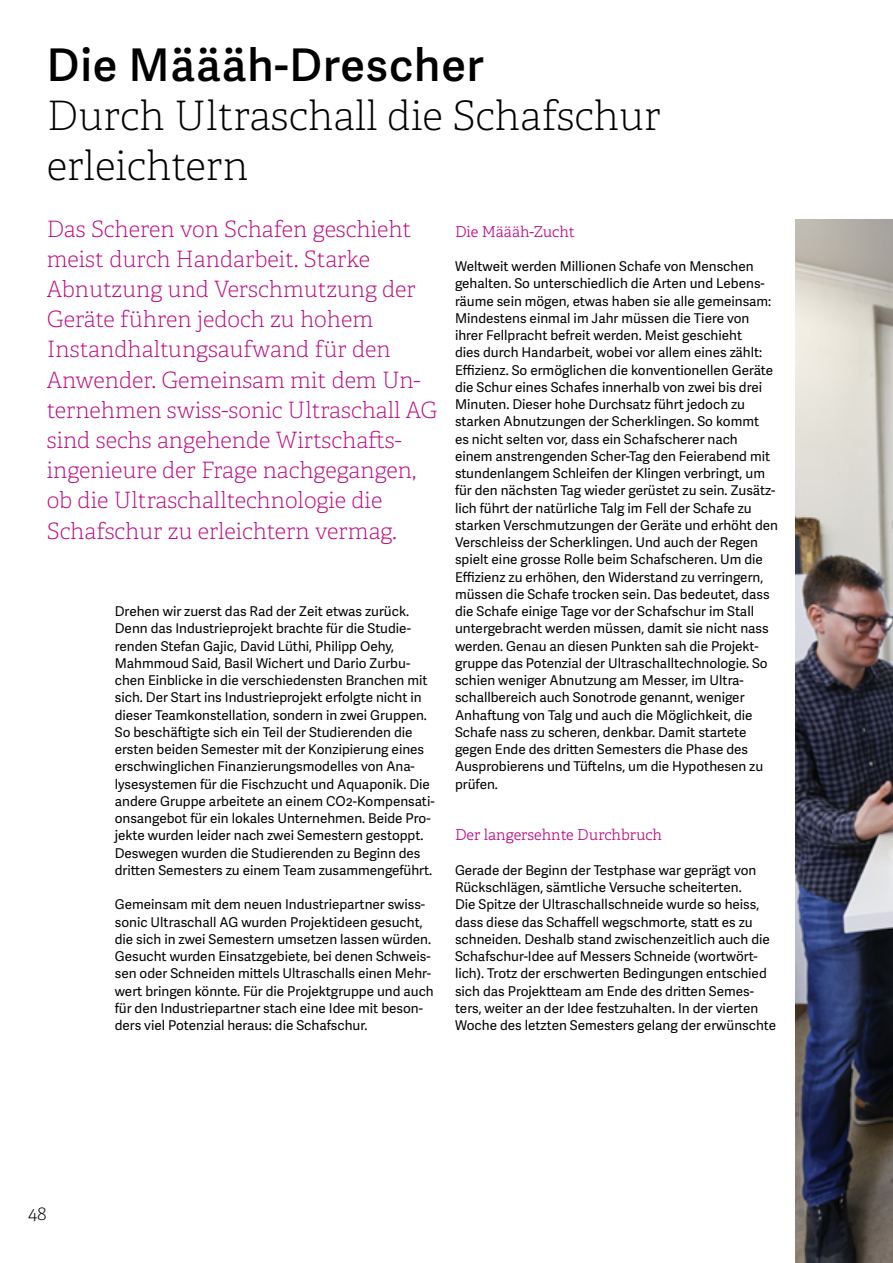
<style>
.page{position:relative;width:893px;height:1263px;background:#fff}
.page>*{position:absolute;margin:0;border:0;box-sizing:border-box;transform-origin:0 0}
.t1{font:600 45px "Adelle Sans";letter-spacing:.02em;color:#000}
.t2{font:100 40.5px/49.5px "Adelle";color:#000}
.t3{font:100 22.5px/30.2px "Adelle";color:#be097f}
.t4{font:100 19.5px "Adelle";color:#000}
.t5{font:300 15px "Adelle";color:#be097f}
.t6{font:13.5px/17.2px "Adelle Sans";color:#000}
</style>
<div class="page">
<img style="left:795px;top:219px;width:98px;height:1044px">
<h1 class="t1" style="left:47px;top:39px;width:439px">Die Määäh-Drescher</h1>
<h2 class="t2" style="left:47px;top:92px;width:616px">Durch Ultraschall die Schafschur erleichtern</h2>
<p class="t3" style="left:47px;top:214px;width:392px">Das Scheren von Schafen geschieht meist durch Handarbeit. Starke Abnutzung und Verschmutzung der Geräte führen jedoch zu hohem Instandhaltungsaufwand für den Anwender. Gemeinsam mit dem Un&shy;ternehmen swiss-sonic Ultraschall AG sind sechs angehende Wirtschafts&shy;ingenieure der Frage nachgegangen, ob die Ultraschalltechnologie die Schafschur zu erleichtern vermag.</p>
<p class="t6" style="left:115px;top:603px;width:321px">Drehen wir zuerst das Rad der Zeit etwas zurück.<br>Denn das Industrieprojekt brachte für die Studie&shy;renden Stefan Gajic, David Lüthi, Philipp Oehy, Mahmmoud Said, Basil Wichert und Dario Zurbu&shy;chen Einblicke in die verschiedensten Branchen mit sich. Der Start ins Industrieprojekt erfolgte nicht in dieser Teamkonstellation, sondern in zwei Gruppen.<br>So beschäftigte sich ein Teil der Studierenden die ersten beiden Semester mit der Konzipierung eines erschwinglichen Finanzierungsmodelles von Ana&shy;lysesystemen für die Fischzucht und Aquaponik. Die andere Gruppe arbeitete an einem CO2-Kompensati&shy;onsangebot für ein lokales Unternehmen. Beide Pro&shy;jekte wurden leider nach zwei Semestern gestoppt.<br>Deswegen wurden die Studierenden zu Beginn des dritten Semesters zu einem Team zusammengeführt.</p>
<p class="t6" style="left:115px;top:896px;width:320px">Gemeinsam mit dem neuen Industriepartner swiss&shy;sonic Ultraschall AG wurden Projektideen gesucht, die sich in zwei Semestern umsetzen lassen würden.<br>Gesucht wurden Einsatzgebiete, bei denen Schweis&shy;sen oder Schneiden mittels Ultraschalls einen Mehr&shy;wert bringen könnte. Für die Projektgruppe und auch für den Industriepartner stach eine Idee mit beson&shy;ders viel Potenzial heraus: die Schafschur.</p>
<p class="t5" style="left:455px;top:222px;width:121px">Die Määäh-Zucht</p>
<p class="t6" style="left:455px;top:258px;width:325px">Weltweit werden Millionen Schafe von Menschen gehalten. So unterschiedlich die Arten und Lebens&shy;räume sein mögen, etwas haben sie alle gemeinsam:<br>Mindestens einmal im Jahr müssen die Tiere von ihrer Fellpracht befreit werden. Meist geschieht<br>dies durch Handarbeit, wobei vor allem eines zählt:<br>Effizienz. So ermöglichen die konventionellen Geräte die Schur eines Schafes innerhalb von zwei bis drei Minuten. Dieser hohe Durchsatz führt jedoch zu starken Abnutzungen der Scherklingen. So kommt<br>es nicht selten vor, dass ein Schafscherer nach einem anstrengenden Scher-Tag den Feierabend mit stundenlangem Schleifen der Klingen verbringt, um für den nächsten Tag wieder gerüstet zu sein. Zusätz&shy;lich führt der natürliche Talg im Fell der Schafe zu starken Verschmutzungen der Geräte und erhöht den Verschleiss der Scherklingen. Und auch der Regen spielt eine grosse Rolle beim Schafscheren. Um die Effizienz zu erhöhen, den Widerstand zu verringern, müssen die Schafe trocken sein. Das bedeutet, dass die Schafe einige Tage vor der Schafschur im Stall untergebracht werden müssen, damit sie nicht nass werden. Genau an diesen Punkten sah die Projekt&shy;gruppe das Potenzial der Ultraschalltechnologie. So schien weniger Abnutzung am Messer, im Ultra&shy;schallbereich auch Sonotrode genannt, weniger Anhaftung von Talg und auch die Möglichkeit, die Schafe nass zu scheren, denkbar. Damit startete gegen Ende des dritten Semesters die Phase des Ausprobierens und Tüftelns, um die Hypothesen zu prüfen.</p>
<p class="t5" style="left:455px;top:826px;width:209px">Der langersehnte Durchbruch</p>
<p class="t6" style="left:455px;top:862px;width:323px">Gerade der Beginn der Testphase war geprägt von Rückschlägen, sämtliche Versuche scheiterten.<br>Die Spitze der Ultraschallschneide wurde so heiss, dass diese das Schaffell wegschmorte, statt es zu schneiden. Deshalb stand zwischenzeitlich auch die Schafschur-Idee auf Messers Schneide (wortwört&shy;lich). Trotz der erschwerten Bedingungen entschied sich das Projektteam am Ende des dritten Semes&shy;ters, weiter an der Idee festzuhalten. In der vierten Woche des letzten Semesters gelang der erwünschte</p>
<h3 class="t4" style="left:28px;top:1201px;width:20px">48</h3>
</div>
